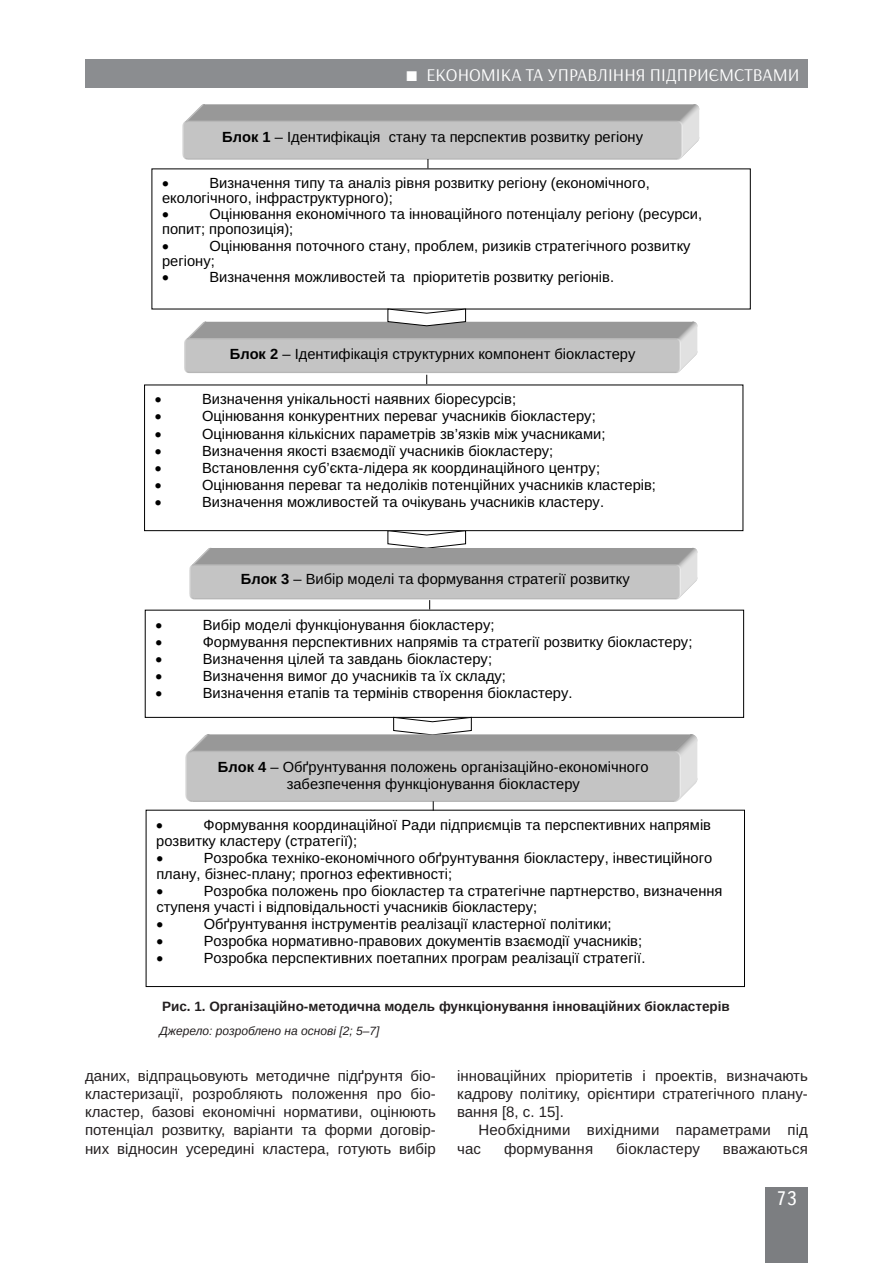
<style>
.page{position:relative;width:893px;height:1263px;background:#fff}
.page>*{position:absolute;margin:0;border:0;box-sizing:border-box;transform-origin:0 0}
.t1{font:19.5px "Ukrainian Text";color:#fff}
.t2{font:18px "Arsenal";color:#fff}
.Текст_основной_G{font:15px/18.1px "Arimo";color:#231f20;text-align:justify}
.t3{font:14.7px/15.8px "Arimo Roman";color:#000}
.t4{font:14.7px "Symbol";color:#000}
.Рисунок{font:700 13.5px "Arimo";color:#231f20}
.Джерело{font:italic 12px "Arimo";color:#231f20}
.s1{font-family:"Arimo";font-weight:700}
</style>
<div class="page">
<div style="left:765px;top:1187px;width:43px;height:76px;background:#7c7e81"></div>
<div style="left:85px;top:60px;width:723px;height:28px;background:#8b8d90"></div>
<svg style="left:182px;top:104px;width:517px;height:64px;background:#c1c1c1"></svg>
<svg style="left:184px;top:308px;width:514px;height:76px"></svg>
<svg style="left:189px;top:530px;width:509px;height:79px"></svg>
<div style="left:146px;top:810px;width:599px;height:177px;border:1px solid #000"></div>
<svg style="left:185px;top:716px;width:513px;height:95px"></svg>
<p class="t2" style="left:426px;top:64px;width:375px">ЕКОНОМІКА ТА УПРАВЛІННЯ ПІДПРИЄМСТВАМИ</p>
<p class="t3" style="left:222px;top:129px;width:422px"><span class="s1">Блок 1</span> – Ідентифікація стану та перспектив розвитку регіону</p>
<p class="t3" style="left:162px;top:175px;width:489px;text-indent:47px">Визначення типу та аналіз рівня розвитку регіону (економічного, екологічного, інфраструктурного);<br>•</p>
<p class="t4" style="left:162px;top:173px;width:8px">•</p>
<p class="t3" style="left:162px;top:206px;width:542px;text-indent:47px">Оцінювання економічного та інноваційного потенціалу регіону (ресурси, попит; пропозиція);<br>•</p>
<p class="t3" style="left:162px;top:238px;width:530px;text-indent:47px">Оцінювання поточного стану, проблем, ризиків стратегічного розвитку регіону;<br>•</p>
<p class="t3" style="left:209px;top:269px;width:406px">Визначення можливостей та пріоритетів розвитку регіонів.</p>
<p class="t3" style="left:230px;top:346px;width:407px"><span class="s1">Блок 2</span> – Ідентифікація структурних компонент біокластеру</p>
<p class="t4" style="left:155px;top:390px;width:8px">•</p>
<p class="t3" style="left:202px;top:392px;width:316px">Визначення унікальності наявних біоресурсів;</p>
<p class="t4" style="left:155px;top:407px;width:8px">•</p>
<p class="t3" style="left:202px;top:409px;width:395px">Оцінювання конкурентних переваг учасників біокластеру;</p>
<p class="t4" style="left:155px;top:424px;width:8px">•</p>
<p class="t3" style="left:202px;top:426px;width:405px">Оцінювання кількісних параметрів зв’язків між учасниками;</p>
<p class="t4" style="left:155px;top:441px;width:8px">•</p>
<p class="t3" style="left:202px;top:443px;width:353px">Визначення якості взаємодії учасників біокластеру;</p>
<p class="t4" style="left:155px;top:458px;width:8px">•</p>
<p class="t3" style="left:202px;top:460px;width:400px">Встановлення суб’єкта-лідера як координаційного центру;</p>
<p class="t4" style="left:155px;top:475px;width:8px">•</p>
<p class="t3" style="left:202px;top:477px;width:455px">Оцінювання переваг та недоліків потенційних учасників кластерів;</p>
<p class="t4" style="left:155px;top:492px;width:8px">•</p>
<p class="t3" style="left:202px;top:494px;width:404px">Визначення можливостей та очікувань учасників кластеру.</p>
<p class="t3" style="left:241px;top:571px;width:390px"><span class="s1">Блок 3</span> – Вибір моделі та формування стратегії розвитку</p>
<p class="t4" style="left:155px;top:615px;width:8px">•</p>
<p class="t3" style="left:203px;top:617px;width:293px">Вибір моделі функціонування біокластеру;</p>
<p class="t4" style="left:155px;top:632px;width:8px">•</p>
<p class="t3" style="left:203px;top:634px;width:491px">Формування перспективних напрямів та стратегії розвитку біокластеру;</p>
<p class="t4" style="left:155px;top:649px;width:8px">•</p>
<p class="t3" style="left:203px;top:651px;width:291px">Визначення цілей та завдань біокластеру;</p>
<p class="t4" style="left:155px;top:666px;width:8px">•</p>
<p class="t3" style="left:203px;top:668px;width:305px">Визначення вимог до учасників та їх складу;</p>
<p class="t4" style="left:155px;top:683px;width:8px">•</p>
<p class="t3" style="left:203px;top:685px;width:371px">Визначення етапів та термінів створення біокластеру.</p>
<p class="t3" style="left:218px;top:759px;width:432px;line-height:17px;text-align:center"><span class="s1">Блок 4</span> – Обґрунтування положень організаційно-економічного забезпечення функціонування біокластеру</p>
<p class="t3" style="left:156px;top:816px;width:556px;line-height:16.5px;text-indent:47px">Формування координаційної Ради підприємців та перспективних напрямів розвитку кластеру (стратегії);<br>•</p>
<p class="t4" style="left:156px;top:815px;width:8px">•</p>
<p class="t3" style="left:156px;top:850px;width:557px;line-height:16.5px;text-indent:47px">Розробка техніко-економічного обґрунтування біокластеру, інвестиційного плану, бізнес-плану; прогноз ефективності;<br>•</p>
<p class="t3" style="left:156px;top:883px;width:568px;line-height:16.5px;text-indent:47px">Розробка положень про біокластер та стратегічне партнерство, визначення ступеня участі і відповідальності учасників біокластеру;<br>•</p>
<p class="t3" style="left:204px;top:916px;width:410px">Обґрунтування інструментів реалізації кластерної політики;</p>
<p class="t4" style="left:156px;top:931px;width:8px">•</p>
<p class="t3" style="left:204px;top:933px;width:440px">Розробка нормативно-правових документів взаємодії учасників;</p>
<p class="t4" style="left:156px;top:948px;width:8px">•</p>
<p class="t3" style="left:204px;top:950px;width:443px">Розробка перспективних поетапних програм реалізації стратегії.</p>
<p class="Рисунок" style="left:162px;top:997px;width:569px">Рис. 1. Організаційно-методична модель функціонування інноваційних біокластерів</p>
<p class="Джерело" style="left:159px;top:1023px;width:221px">Джерело: розроблено на основі [2; 5–7]</p>
<p class="Текст_основной_G" style="left:85px;top:1067px;width:352px">даних, відпрацьовують методичне підґрунтя біо&shy;кластеризації, розробляють положення про біо&shy;кластер, базові економічні нормативи, оцінюють потенціал розвитку, варіанти та форми договір&shy;них відносин усередині кластера, готують вибір</p>
<p class="Текст_основной_G" style="left:457px;top:1067px;width:352px">інноваційних пріоритетів і проектів, визначають кадрову політику, орієнтири стратегічного плану&shy;вання [8, с. 15].</p>
<p class="Текст_основной_G" style="left:457px;top:1121px;width:352px;text-indent:21px">Необхідними вихідними параметрами під час</p>
<p class="Текст_основной_G" style="left:504px;top:1139px;width:91px">формування</p>
<p class="Текст_основной_G" style="left:616px;top:1139px;width:85px">біокластеру</p>
<p class="Текст_основной_G" style="left:723px;top:1139px;width:87px">вважаються</p>
<h1 class="t1" style="left:776px;top:1188px;width:22px">73</h1>
</div>
